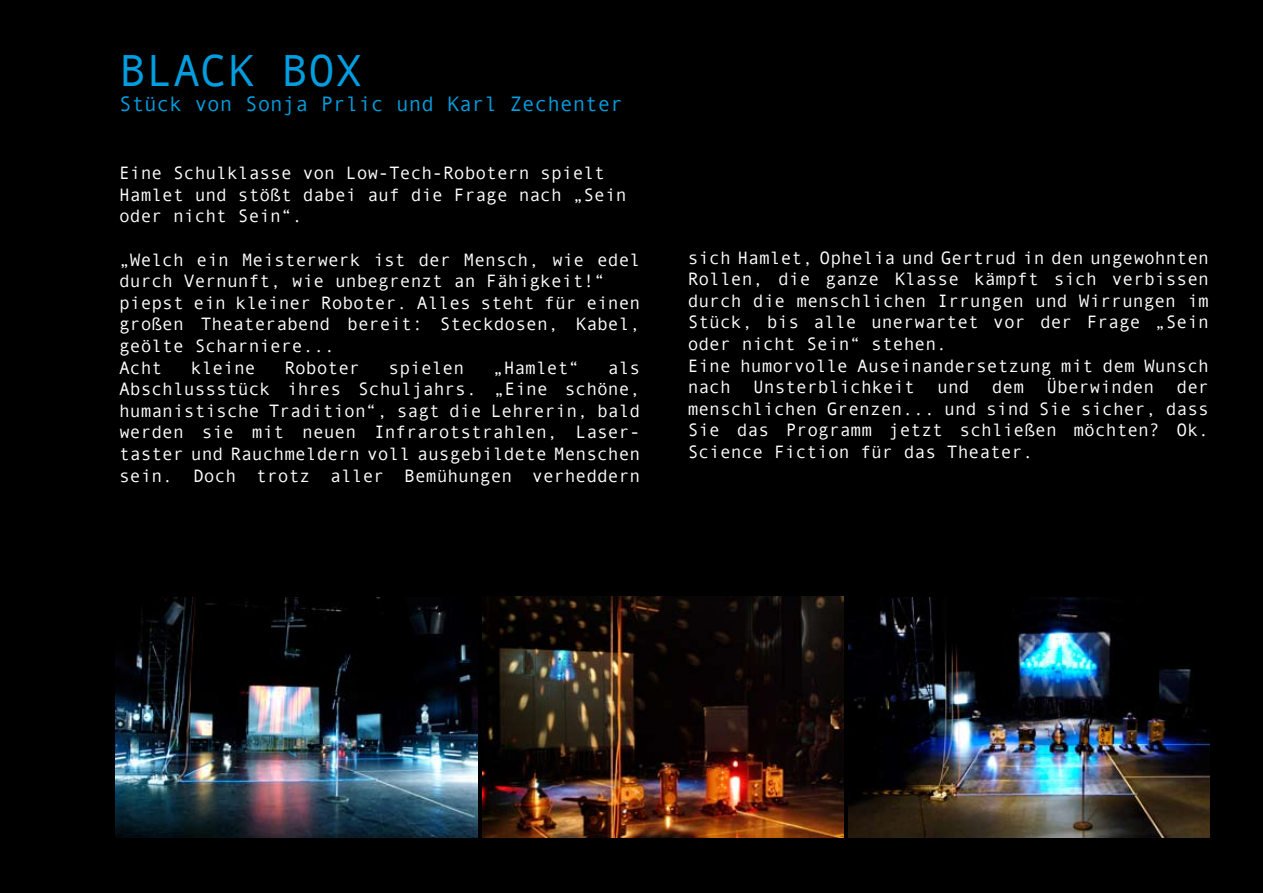
<style>
.page{position:relative;width:1263px;height:893px;background:#000}
.page>*{position:absolute;margin:0;border:0;box-sizing:border-box;transform-origin:0 0}
.t1{font:45px "Andale Mono";color:#009ee0}
.t2{font:21px "Andale Mono";color:#009ee0}
.t3{font:18px/21.6px "Andale Mono";color:#fff}
</style>
<div class="page">
<img style="left:116px;top:597px;width:361px;height:240px">
<img style="left:482px;top:596px;width:362px;height:241px">
<img style="left:848px;top:597px;width:362px;height:240px">
<h1 class="t1" style="left:119px;top:45px;width:244px">BLACK BOX</h1>
<p class="t2" style="left:119px;top:92px;width:506px">Stück von Sonja Prlic und Karl Zechenter</p>
<p class="t3" style="left:119px;top:162px;width:509px">Eine Schulklasse von Low-Tech-Robotern spielt<br>Hamlet und stößt dabei auf die Frage nach „Sein oder nicht Sein“.</p>
<p class="t3" style="left:119px;top:249px;width:523px">„Welch ein Meisterwerk ist der Mensch, wie edel durch Vernunft, wie unbegrenzt an Fähigkeit!“ piepst ein kleiner Roboter. Alles steht für einen großen Theaterabend bereit: Steckdosen, Kabel, geölte Scharniere...<br>Acht</p>
<p class="t3" style="left:191px;top:357px;width:66px">kleine</p>
<p class="t3" style="left:284px;top:357px;width:77px">Roboter</p>
<p class="t3" style="left:389px;top:357px;width:77px">spielen</p>
<p class="t3" style="left:493px;top:357px;width:88px">„Hamlet“</p>
<p class="t3" style="left:119px;top:357px;width:523px;text-align:justify;text-indent:489px">als Abschlussstück ihres Schuljahrs. „Eine schöne, humanistische Tradition“, sagt die Lehrerin, bald werden sie mit neuen Infrarotstrahlen, Laser&shy;taster und Rauchmeldern voll ausgebildete Menschen sein. Doch trotz aller Bemühungen verheddern</p>
<p class="t3" style="left:688px;top:246px;width:523px">sich Hamlet, Ophelia und Gertrud in den ungewohnten Rollen, die ganze Klasse kämpft sich verbissen durch die menschlichen Irrungen und Wirrungen im Stück, bis alle unerwartet vor der Frage „Sein oder nicht Sein“ stehen.<br>Eine humorvolle Auseinandersetzung mit dem Wunsch nach Unsterblichkeit und dem Überwinden der menschlichen Grenzen... und sind Sie sicher, dass Sie das Programm jetzt schließen möchten? Ok.<br>Science Fiction für das Theater.</p>
</div>
